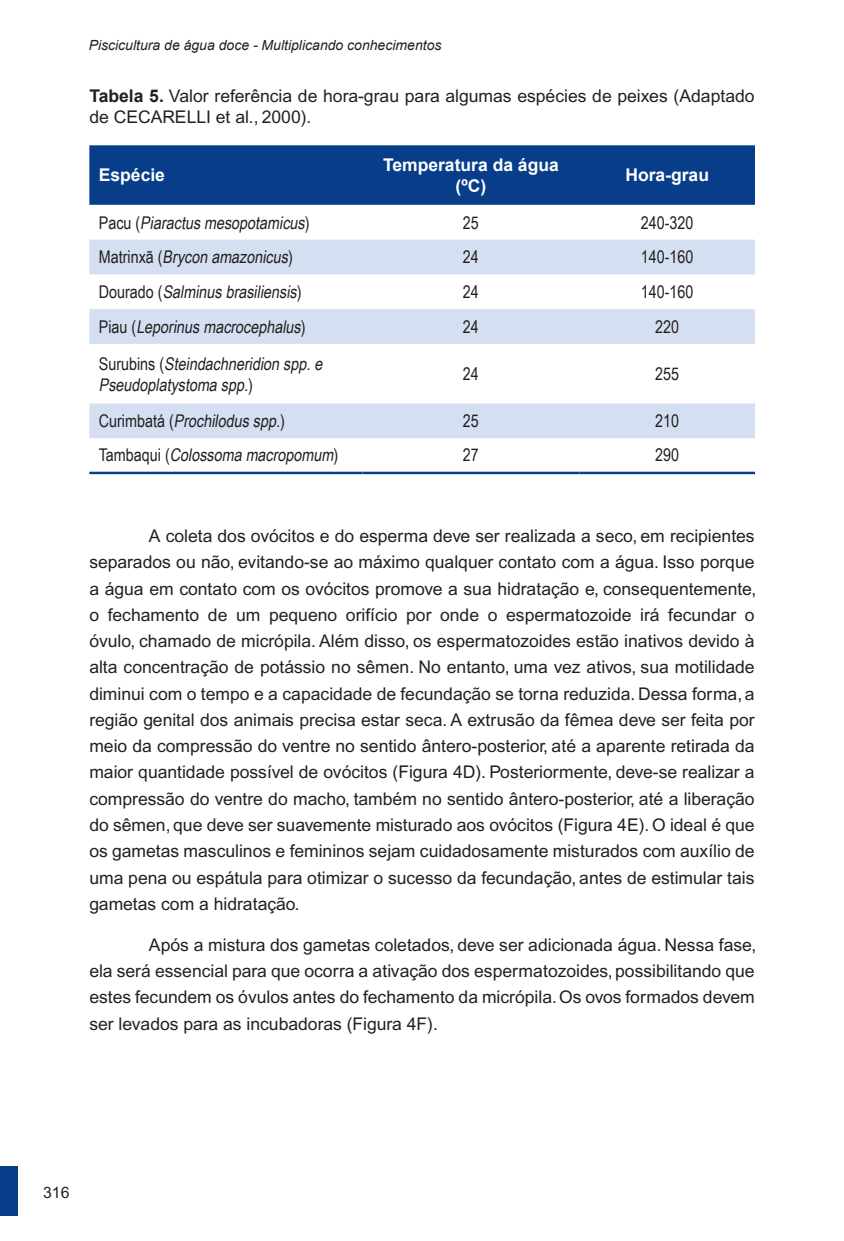
<style>
.page{position:relative;width:844px;height:1241px;background:#fff}
.page>*{position:absolute;margin:0;border:0;box-sizing:border-box;transform-origin:0 0}
.t1{font:17.5px/26.2px "Arial";color:#231f20;text-align:justify}
.t2{font:italic 17.5px/21px "Arial Narrow";color:#231f20}
.t3{font:17.5px "Arial Narrow";color:#231f20}
.t4{font:700 17.5px/21px "Arial";color:#fff;text-align:center}
.t5{font:15.75px "Arial";color:#231f20}
.t6{font:italic 14px "Arial";color:#231f20}
.s1{font-weight:700}
.s2{font-style:normal}
</style>
<div class="page">
<div style="left:0;top:1166px;width:18px;height:49px;background:#083e89"></div>
<div style="left:89px;top:145px;width:665px;height:60px;background:#083e89"></div>
<svg style="left:89px;top:239px;width:665px;height:199px;fill:#d4e0f1"></svg>
<hr style="left:89px;top:471px;width:273px;height:3px;background:#083e89">
<hr style="left:362px;top:471px;width:217px;height:3px;background:#083e89">
<hr style="left:579px;top:471px;width:175px;height:3px;background:#083e89">
<p class="t6" style="left:89px;top:36px;width:354px">Piscicultura de água doce - Multiplicando conhecimentos</p>
<p class="t1" style="left:89px;top:86px;width:666px;line-height:21px"><span class="s1">Tabela 5.</span> Valor referência de hora-grau para algumas espécies de peixes (Adaptado de CECARELLI et al., 2000).</p>
<p class="t4" style="left:99px;top:165px;width:68px">Espécie</p>
<p class="t4" style="left:383px;top:155px;width:177px">Temperatura da água (ºC)</p>
<p class="t4" style="left:625px;top:165px;width:85px">Hora-grau</p>
<p class="t2" style="left:99px;top:211px;width:212px"><span class="s2">P a c u (</span> Piaractus mesopotamicus<span class="s2">)</span></p>
<p class="t3" style="left:463px;top:209px;width:17px">25</p>
<p class="t3" style="left:640px;top:209px;width:54px">240-320</p>
<p class="t2" style="left:99px;top:246px;width:195px"><span class="s2">M a t r i n x ã (</span> Brycon amazonicus<span class="s2">)</span></p>
<p class="t3" style="left:463px;top:244px;width:17px">24</p>
<p class="t3" style="left:640px;top:244px;width:54px">140-160</p>
<p class="t2" style="left:99px;top:281px;width:204px"><span class="s2">D o u ra d o (</span> Salminus brasiliensis<span class="s2">)</span></p>
<p class="t3" style="left:463px;top:279px;width:17px">24</p>
<p class="t3" style="left:640px;top:279px;width:54px">140-160</p>
<p class="t2" style="left:99px;top:315px;width:208px"><span class="s2">P i a u (</span> Leporinus macrocephalus<span class="s2">)</span></p>
<p class="t3" style="left:463px;top:314px;width:17px">24</p>
<p class="t3" style="left:655px;top:314px;width:25px">220</p>
<p class="t2" style="left:99px;top:352px;width:229px"><span class="s2">S u r u b i n s (</span> Steindachneridion spp.e<br>Pseudoplatystoma spp.<span class="s2">)</span></p>
<p class="t3" style="left:463px;top:361px;width:17px">24</p>
<p class="t3" style="left:655px;top:361px;width:25px">255</p>
<p class="t2" style="left:99px;top:410px;width:187px"><span class="s2">C u r i m b a t á (</span> Prochilodus spp.<span class="s2">)</span></p>
<p class="t3" style="left:463px;top:408px;width:17px">25</p>
<p class="t3" style="left:655px;top:408px;width:25px">210</p>
<p class="t2" style="left:99px;top:444px;width:241px"><span class="s2">Ta m b a q u i (</span> Colossoma macropomum<span class="s2">)</span></p>
<p class="t3" style="left:463px;top:442px;width:17px">27</p>
<p class="t3" style="left:655px;top:442px;width:25px">290</p>
<p class="t1" style="left:89px;top:523px;width:668px;text-indent:60px">A coleta dos ovócitos e do esperma deve ser realizada a seco, em recipientes separados ou não, evitando-se ao máximo qualquer contato com a água. Isso porque a água em contato com os ovócitos promove a sua hidratação e, consequentemente, o fechamento de um pequeno orifício por onde o espermatozoide irá fecundar o óvulo, chamado de micrópila. Além disso, os espermatozoides estão inativos devido à alta concentração de potássio no sêmen. No entanto, uma vez ativos, sua motilidade diminui com o tempo e a capacidade de fecundação se torna reduzida. Dessa forma, a região genital dos animais precisa estar seca. A extrusão da fêmea deve ser feita por meio da compressão do ventre no sentido ântero-posterior, até a aparente retirada da maior quantidade possível de ovócitos (Figura 4D). Posteriormente, deve-se realizar a compressão do ventre do macho, também no sentido ântero-posterior, até a liberação do sêmen, que deve ser suavemente misturado aos ovócitos (Figura 4E). O ideal é que os gametas masculinos e femininos sejam cuidadosamente misturados com auxílio de uma pena ou espátula para otimizar o sucesso da fecundação, antes de estimular tais gametas com a hidratação.</p>
<p class="t1" style="left:89px;top:931px;width:668px;text-indent:60px">Após a mistura dos gametas coletados, deve ser adicionada água. Nessa fase, ela será essencial para que ocorra a ativação dos espermatozoides, possibilitando que estes fecundem os óvulos antes do fechamento da micrópila. Os ovos formados devem ser levados para as incubadoras (Figura 4F).</p>
<p class="t5" style="left:43px;top:1183px;width:28px">316</p>
</div>
